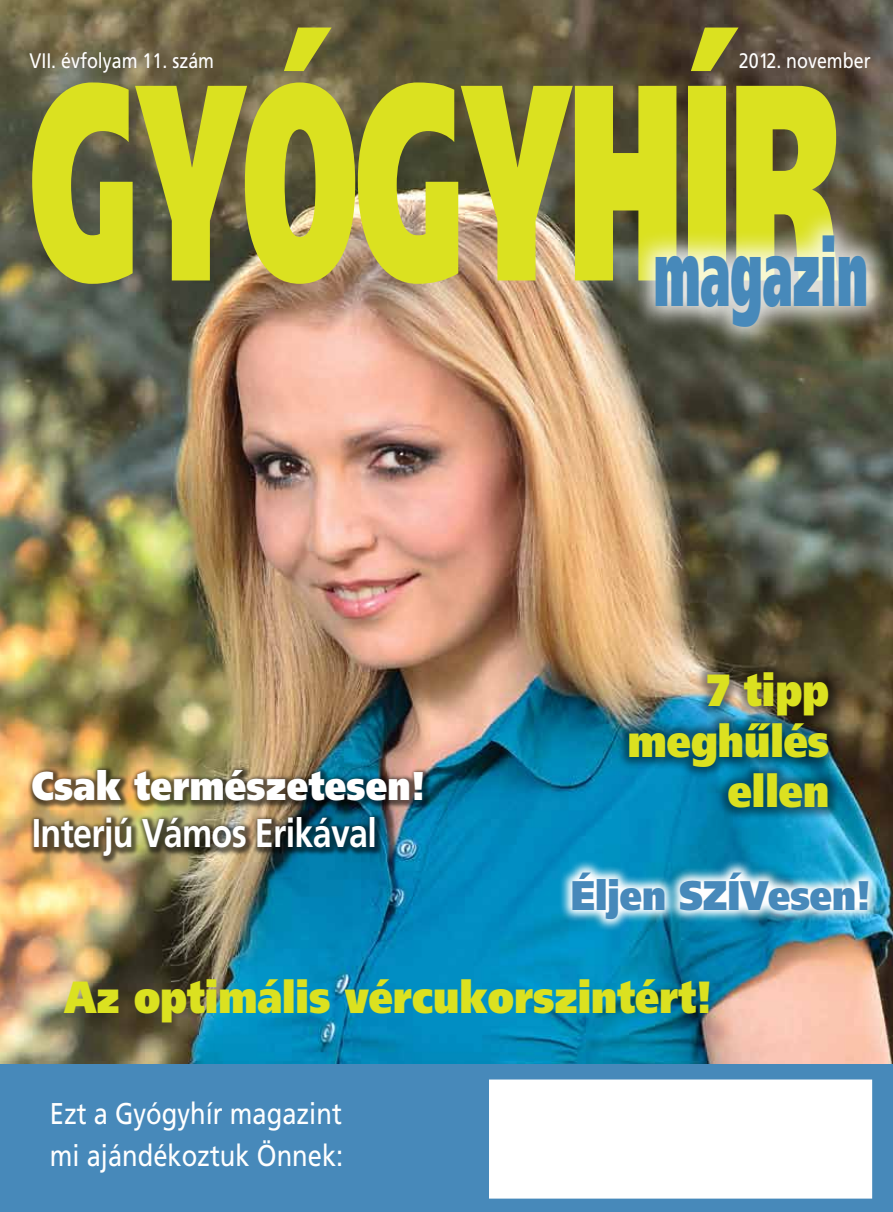
<style>
.page{position:relative;width:893px;height:1212px;background:#fff}
.page>*{position:absolute;margin:0;border:0;box-sizing:border-box;transform-origin:0 0}
.t1{font:800 278.85px "Frutiger Alt";letter-spacing:-.02em;color:#dbe120;scale:.51 1}
.t2{font:800 94.05px "Frutiger Alt";color:#4789ba;scale:.49 1}
.t3{font:800 45px/50.7px "Frutiger Alt";color:#dbe120;text-align:right;scale:.85 1}
.t4{font:800 41.25px "Frutiger Alt";color:#4789ba;scale:.85 1}
.t5{font:700 40.05px "Frutiger Alt";letter-spacing:-.02em;color:#fff;scale:.85 1}
.t6{font:800 40.05px "Frutiger Alt";letter-spacing:.01em;color:#fff;scale:.85 1}
.t7{font:30px/42px "Frutiger Alt A";color:#fff;scale:.85 1}
.t8{font:21px "Frutiger Alt A";color:#fff;scale:.85 1}
</style>
<div class="page">
<img style="left:0;top:0;width:893px;height:1064px">
<div style="left:628px;top:208px;width:265px;height:145px;background:#fff;opacity:.8"></div>
<div style="left:0;top:1064px;width:893px;height:148px;background:#4789ba"></div>
<div style="left:489px;top:1079px;width:383px;height:119px;background:#fff"></div>
<div style="left:28px;top:765px;width:404px;height:100px;background:#000;opacity:.55"></div>
<svg style="left:559px;top:859px;width:322px;height:73px"></svg>
<div style="left:616px;top:659px;width:226px;height:163px;background:#000;opacity:.45"></div>
<h1 class="t1" style="left:29px;top:12px;width:1515px">Gyógyhír</h1>
<p class="t8" style="left:29px;top:49px;width:219px">VII. évfolyam 11. szám</p>
<p class="t8" style="left:739px;top:49px;width:156px">2012. november</p>
<h2 class="t2" style="left:654px;top:216px;width:439px">magazin</h2>
<p class="t6" style="left:32px;top:761px;width:465px">Csak természetesen!</p>
<p class="t5" style="left:32px;top:809px;width:407px">Interjú Vámos Erikával</p>
<p class="t3" style="left:628px;top:664px;width:238px">7 tipp meghûlés ellen</p>
<p class="t4" style="left:571px;top:871px;width:354px">Éljen SZÍVesen!</p>
<p class="t3" style="left:64px;top:971px;width:764px">Az optimális vércukorszintért!</p>
<p class="t7" style="left:50px;top:1093px;width:347px">Ezt a Gyógyhír magazint mi ajándékoztuk Önnek:</p>
</div>
